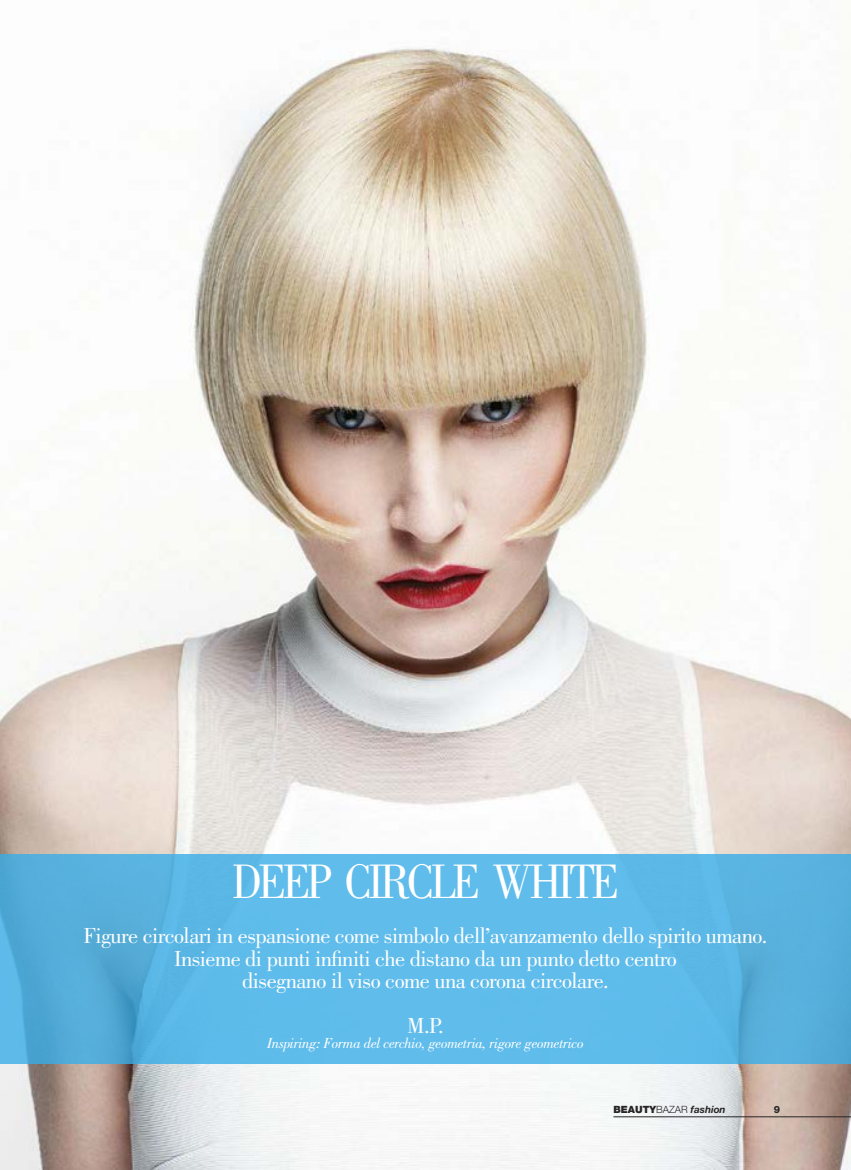
<style>
.page{position:relative;width:851px;height:1170px;background:#fff}
.page>*{position:absolute;margin:0;border:0;box-sizing:border-box;transform-origin:0 0}
.t1{font:50px "Bodoni Std";letter-spacing:-.075em;color:#fff;scale:.9 1}
.t2{font:22.5px/22.5px "Bodoni Std";letter-spacing:-.025em;color:#fff;text-align:center}
.t3{font:italic 15px "Bodoni Std";letter-spacing:-.025em;color:#fff}
.t4{font:italic 700 10px "Helvetica Neue LT Std";color:#272526}
.t5{font:800 10px "Helvetica Neue LT Std";color:#272526}
.s1{font-weight:900;font-style:normal}
.s2{font-weight:300;font-style:normal}
</style>
<div class="page">
<img style="left:0;top:48px;width:850px;height:1121px">
<hr style="left:613px;top:1116px;width:237px;height:1px;background:#272526">
<div style="left:0;top:854px;width:850px;height:209px;background:#39ade8;opacity:.8"></div>
<h1 class="t1" style="left:232px;top:863px;width:431px">DEEP CIRCLE WHITE</h1>
<p class="t2" style="left:83px;top:926px;width:685px">Figure circolari in espansione come simbolo dell’avanzamento dello spirito umano.<br>Insieme di punti infiniti che distano da un punto detto centro<br>disegnano il viso come una corona circolare.</p>
<p class="t2" style="left:407px;top:1016px;width:38px">M.P.</p>
<p class="t3" style="left:267px;top:1037px;width:318px">Inspiring: Forma del cerchio, geometria, rigore geometrico</p>
<p class="t4" style="left:613px;top:1106px;width:114px"><span class="s1">BEAUTY</span><span class="s2">BAZAR</span> fashion</p>
<p class="t5" style="left:773px;top:1106px;width:8px">9</p>
</div>
